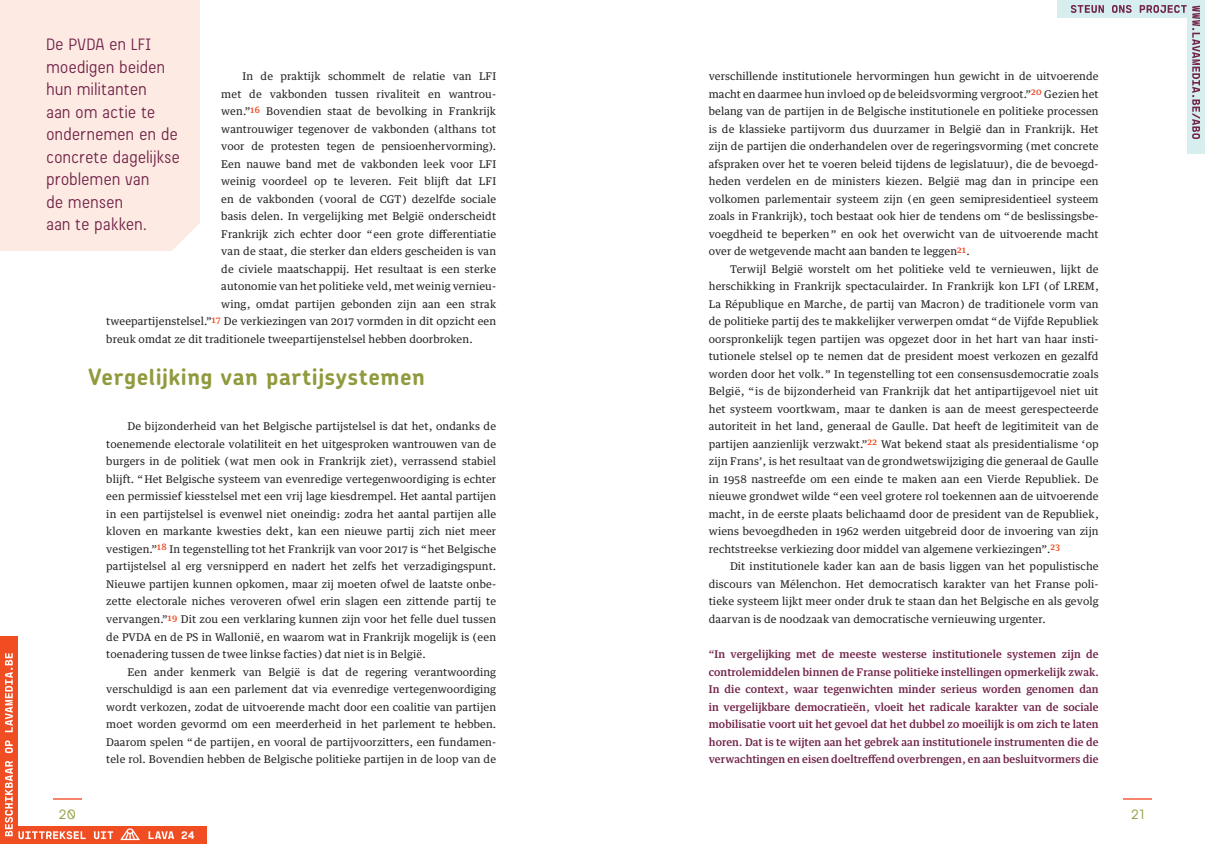
<style>
.page{position:relative;width:1205px;height:844px;background:#fff}
.page>*{position:absolute;margin:0;border:0;box-sizing:border-box;transform-origin:0 0}
._3_3_Lava_-_article_INTERTITLE{font:700 22.5px "Chevin Pro";letter-spacing:.025em;color:#919a3c}
._3_4_Lava_-_article_STREAMER_-_C_left{font:17.5px/22.5px "Beauchef";letter-spacing:.03em;color:#712349}
.t1{font:300 13.75px "Gosha Sans";color:#919a3c}
.t2{font:800 11px "Cartograph Mono CF";color:#fff}
._3_2_Lava_-_article_BODY_TEXT{font:10.62px/17.5px "Guardian Text Egyp";letter-spacing:.01em;color:#231f20;text-align:justify}
._3_2_1_Lava_-_article_body_HIGHLIGHT{font:500 10.62px/17.5px "Guardian Text Egyp";letter-spacing:.01em;color:#712349;text-align:justify}
</style>
<div class="page">
<div style="left:0;top:0;width:200px;height:251px;background:#fdeae2"></div>
<svg style="left:1123px;top:798px;width:29px;height:1px"></svg>
<div style="left:1057px;top:0;width:148px;height:18px;background:#d6eeed"></div>
<div style="left:1187px;top:0;width:18px;height:154px;background:#d6eeed"></div>
<div style="left:0;top:826px;width:207px;height:17px;background:#f04d22"></div>
<div style="left:0;top:636px;width:18px;height:207px;background:#f04d22"></div>
<svg style="left:5px;top:653px;width:169px;height:186px"></svg>
<svg style="left:1071px;top:5px;width:115px;height:8px"></svg>
<svg style="left:1192px;top:6px;width:8px;height:133px"></svg>
<p class="_3_4_Lava_-_article_STREAMER_-_C_left" style="left:46px;top:33px;width:135px">De PVDA en LFI moedigen beiden hun militanten<br>aan om actie te ondernemen en de concrete dagelijkse problemen van<br>de mensen<br>aan te pakken.</p>
<p class="_3_2_Lava_-_article_BODY_TEXT" style="left:243px;top:66px;width:255px">In de praktijk schommelt de relatie van LFI</p>
<p class="_3_2_Lava_-_article_BODY_TEXT" style="left:221px;top:84px;width:276px">met de vakbonden tussen rivaliteit en wantrou-</p>
<p class="_3_2_Lava_-_article_BODY_TEXT" style="left:221px;top:101px;width:276px">wen.”<sup>16</sup> Bovendien staat de bevolking in Frankrijk</p>
<p class="_3_2_Lava_-_article_BODY_TEXT" style="left:221px;top:119px;width:276px">wantrouwiger tegenover de vakbonden ( althans tot</p>
<p class="_3_2_Lava_-_article_BODY_TEXT" style="left:221px;top:136px;width:276px">voor de protesten tegen de pensioenhervorming).</p>
<p class="_3_2_Lava_-_article_BODY_TEXT" style="left:221px;top:154px;width:276px">Een nauwe band met de vakbonden leek voor LFI</p>
<p class="_3_2_Lava_-_article_BODY_TEXT" style="left:221px;top:171px;width:276px">weinig voordeel op te leveren. Feit blijft dat LFI</p>
<p class="_3_2_Lava_-_article_BODY_TEXT" style="left:221px;top:189px;width:276px">en de vakbonden ( vooral de CGT ) dezelfde sociale</p>
<p class="_3_2_Lava_-_article_BODY_TEXT" style="left:221px;top:206px;width:276px">basis delen. In vergelijking met België onderscheidt</p>
<p class="_3_2_Lava_-_article_BODY_TEXT" style="left:221px;top:224px;width:276px">Frankrijk zich echter door “ een grote differentiatie</p>
<p class="_3_2_Lava_-_article_BODY_TEXT" style="left:221px;top:241px;width:276px">van de staat, die sterker dan elders gescheiden is van</p>
<p class="_3_2_Lava_-_article_BODY_TEXT" style="left:221px;top:259px;width:276px">de civiele maatschappij. Het resultaat is een sterke</p>
<p class="_3_2_Lava_-_article_BODY_TEXT" style="left:221px;top:276px;width:276px">autonomie van het politieke veld, met weinig vernieu-</p>
<p class="_3_2_Lava_-_article_BODY_TEXT" style="left:221px;top:294px;width:276px">wing, omdat partijen gebonden zijn aan een strak</p>
<p class="_3_2_Lava_-_article_BODY_TEXT" style="left:106px;top:311px;width:391px">tweepartijenstelsel.”<sup>17</sup> De verkiezingen van 2017 vormden in dit opzicht een</p>
<p class="_3_2_Lava_-_article_BODY_TEXT" style="left:106px;top:329px;width:368px">breuk omdat ze dit traditionele tweepartijenstelsel hebben doorbroken.</p>
<p class="_3_3_Lava_-_article_INTERTITLE" style="left:89px;top:361px;width:338px">Vergelijking van partijsystemen</p>
<p class="_3_2_Lava_-_article_BODY_TEXT" style="left:106px;top:416px;width:391px;text-indent:21px">De bijzonderheid van het Belgische partijstelsel is dat het, ondanks de toenemende electorale volatiliteit en het uitgesproken wantrouwen van de burgers in de politiek ( wat men ook in Frankrijk ziet), verrassend stabiel blijft. “ Het Belgische systeem van evenredige vertegenwoordiging is echter een permissief kiesstelsel met een vrij lage kiesdrempel. Het aantal partijen in een partijstelsel is evenwel niet oneindig: zodra het aantal partijen alle kloven en markante kwesties dekt, kan een nieuwe partij zich niet meer vestigen.”<sup>18</sup> In tegenstelling tot het Frankrijk van voor 2017 is “ het Belgische partijstelsel al erg versnipperd en nadert het zelfs het verzadigingspunt.<br>Nieuwe partijen kunnen opkomen, maar zij moeten ofwel de laatste onbe&shy;zette electorale niches veroveren ofwel erin slagen een zittende partij te vervangen.”<sup>19</sup> Dit zou een verklaring kunnen zijn voor het felle duel tussen de PVDA en de PS in Wallonië, en waarom wat in Frankrijk mogelijk is ( een toenadering tussen de twee linkse facties ) dat niet is in België.</p>
<p class="_3_2_Lava_-_article_BODY_TEXT" style="left:106px;top:661px;width:391px;text-indent:21px">Een ander kenmerk van België is dat de regering verantwoording verschuldigd is aan een parlement dat via evenredige vertegenwoordiging wordt verkozen, zodat de uitvoerende macht door een coalitie van partijen moet worden gevormd om een meerderheid in het parlement te hebben.<br>Daarom spelen “ de partijen, en vooral de partijvoorzitters, een fundamen&shy;tele rol. Bovendien hebben de Belgische politieke partijen in de loop van de</p>
<p class="_3_2_Lava_-_article_BODY_TEXT" style="left:709px;top:66px;width:391px">verschillende institutionele hervormingen hun gewicht in de uitvoerende macht en daarmee hun invloed op de beleidsvorming vergroot.”<sup>20</sup> Gezien het belang van de partijen in de Belgische institutionele en politieke processen is de klassieke partijvorm dus duurzamer in België dan in Frankrijk. Het zijn de partijen die onderhandelen over de regeringsvorming ( met concrete afspraken over het te voeren beleid tijdens de legislatuur), die de bevoegd&shy;heden verdelen en de ministers kiezen. België mag dan in principe een volkomen parlementair systeem zijn ( en geen semipresidentieel systeem zoals in Frankrijk), toch bestaat ook hier de tendens om “ de beslissingsbe&shy;voegdheid te beperken ” en ook het overwicht van de uitvoerende macht over de wetgevende macht aan banden te leggen<sup>21</sup>.</p>
<p class="_3_2_Lava_-_article_BODY_TEXT" style="left:709px;top:259px;width:391px;text-indent:21px">Terwijl België worstelt om het politieke veld te vernieuwen, lijkt de herschikking in Frankrijk spectaculairder. In Frankrijk kon LFI ( of LREM, La République en Marche, de partij van Macron ) de traditionele vorm van de politieke partij des te makkelijker verwerpen omdat “ de Vijfde Republiek oorspronkelijk tegen partijen was opgezet door in het hart van haar insti&shy;tutionele stelsel op te nemen dat de president moest verkozen en gezalfd worden door het volk. ” In tegenstelling tot een consensusdemocratie zoals België, “ is de bijzonderheid van Frankrijk dat het antipartijgevoel niet uit het systeem voortkwam, maar te danken is aan de meest gerespecteerde autoriteit in het land, generaal de Gaulle. Dat heeft de legitimiteit van de partijen aanzienlijk verzwakt.”<sup>22</sup> Wat bekend staat als presidentialisme ‘op zijn Frans’, is het resultaat van de grondwetswijziging die generaal de Gaulle in 1958 nastreefde om een einde te maken aan een Vierde Republiek. De nieuwe grondwet wilde “ een veel grotere rol toekennen aan de uitvoerende macht, in de eerste plaats belichaamd door de president van de Republiek, wiens bevoegdheden in 1962 werden uitgebreid door de invoering van zijn rechtstreekse verkiezing door middel van algemene verkiezingen”.<sup>23</sup></p>
<p class="_3_2_Lava_-_article_BODY_TEXT" style="left:709px;top:556px;width:391px;text-indent:21px">Dit institutionele kader kan aan de basis liggen van het populistische discours van Mélenchon. Het democratisch karakter van het Franse poli&shy;tieke systeem lijkt meer onder druk te staan dan het Belgische en als gevolg daarvan is de noodzaak van democratische vernieuwing urgenter.</p>
<p class="_3_2_1_Lava_-_article_body_HIGHLIGHT" style="left:709px;top:644px;width:391px">“In vergelijking met de meeste westerse institutionele systemen zijn de controlemiddelen binnen de Franse politieke instellingen opmerkelijk zwak.<br>In die context, waar tegenwichten minder serieus worden genomen dan in vergelijkbare democratieën, vloeit het radicale karakter van de sociale mobilisatie voort uit het gevoel dat het dubbel zo moeilijk is om zich te laten horen. Dat is te wijten aan het gebrek aan institutionele instrumenten die de verwachtingen en eisen doeltreffend overbrengen, en aan besluitvormers die</p>
<p class="t1" style="left:59px;top:804px;width:19px">20</p>
<p class="t1" style="left:1131px;top:804px;width:14px">21</p>
<p class="t2" style="left:181px;top:828px;width:15px">24</p>
</div>
